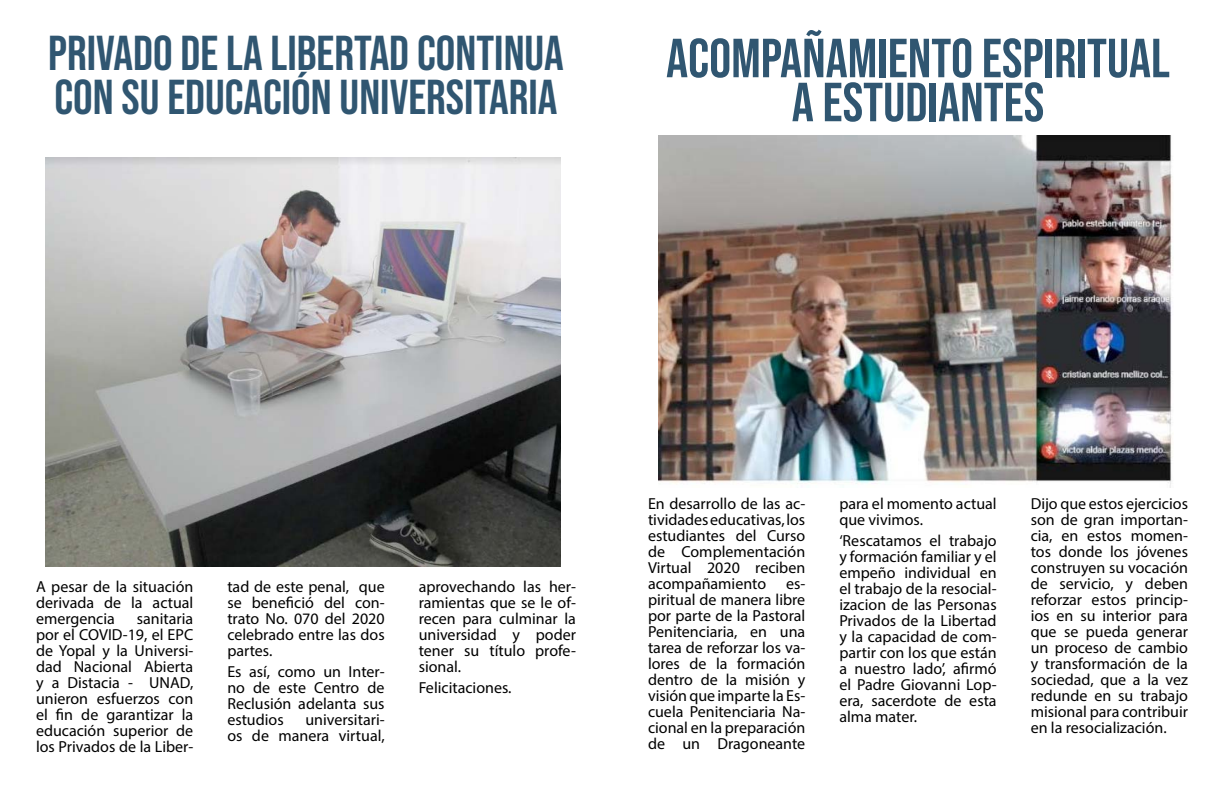
<style>
.page{position:relative;width:1224px;height:792px;background:#fff}
.page>*{position:absolute;margin:0;border:0;box-sizing:border-box;transform-origin:0 0}
.t1{font:55px/44px "Bebas Neue";color:#305671;text-align:center}
.t2{font:49px/44px "Bebas Neue";color:#305671}
.t3{font:16px/16px "Myriad Pro";color:#000;text-align:justify}
</style>
<div class="page">
<img style="left:45px;top:158px;width:516px;height:409px">
<img style="left:658px;top:135px;width:515px;height:353px">
<h2 class="t2" style="left:48px;top:30px;width:517px">PRIVADO DE LA LIBERTAD CONTINUA<br>CON SU EDUCACIÓN UNIVERSITARIA</h2>
<h1 class="t1" style="left:666px;top:36px;width:505px">ACOMPAÑAMIENTO ESPIRITUAL<br>A ESTUDIANTES</h1>
<p class="t3" style="left:36px;top:578px;width:159px">A pesar de la situación derivada de la actual emergencia</p>
<p class="t3" style="left:36px;top:610px;width:159px;text-indent:101px">sanitaria por el COVID-19, el EPC de Yopal y la Universi&shy;dad Nacional Abierta y a Distacia - UNAD, unieron esfuerzos con el fin de garantizar la educación superior de los Privados de la Liber-</p>
<p class="t3" style="left:227px;top:578px;width:159px">tad de este penal, que se benefició del con&shy;trato No. 070 del 2020 celebrado entre las dos partes.</p>
<p class="t3" style="left:227px;top:664px;width:159px">Es así, como un Inter&shy;no de este Centro de Reclusión adelanta sus estudios</p>
<p class="t3" style="left:227px;top:712px;width:159px;text-align:right">universitari-<br>os de manera virtual,</p>
<p class="t3" style="left:419px;top:578px;width:159px">aprovechando las her&shy;ramientas que se le of&shy;recen para culminar la universidad y poder tener su título profe&shy;sional.</p>
<p class="t3" style="left:419px;top:680px;width:94px">Felicitaciones.</p>
<p class="t3" style="left:648px;top:495px;width:159px">En desarrollo de las ac&shy;tividades educativas, los estudiantes del Curso de Complementación Virtual 2020 reciben acompañamiento es&shy;piritual de manera libre por parte de la Pastoral Penitenciaria, en una tarea de reforzar los va&shy;lores de la formación dentro de la misión y visión que imparte la Es&shy;cuela Penitenciaria Na&shy;cional en la preparación de un Dragoneante</p>
<p class="t3" style="left:839px;top:495px;width:159px">para el momento actual que vivimos.</p>
<p class="t3" style="left:839px;top:533px;width:159px">‘Rescatamos el trabajo y formación familiar y el empeño individual en el trabajo de la resocial&shy;izacion de las Personas Privados de la Libertad y la capacidad de com&shy;partir con los que están a nuestro lado’, afirmó el Padre Giovanni Lop&shy;era, sacerdote de esta alma mater.</p>
<p class="t3" style="left:1031px;top:495px;width:159px">Dijo que estos ejercicios son de gran importan&shy;cia, en estos momen&shy;tos donde los jóvenes construyen su vocación de servicio, y deben reforzar estos princip&shy;ios en su interior para que se pueda generar un proceso de cambio y transformación de la sociedad, que a la vez redunde en su trabajo misional para contribuir en la resocialización.</p>
</div>
